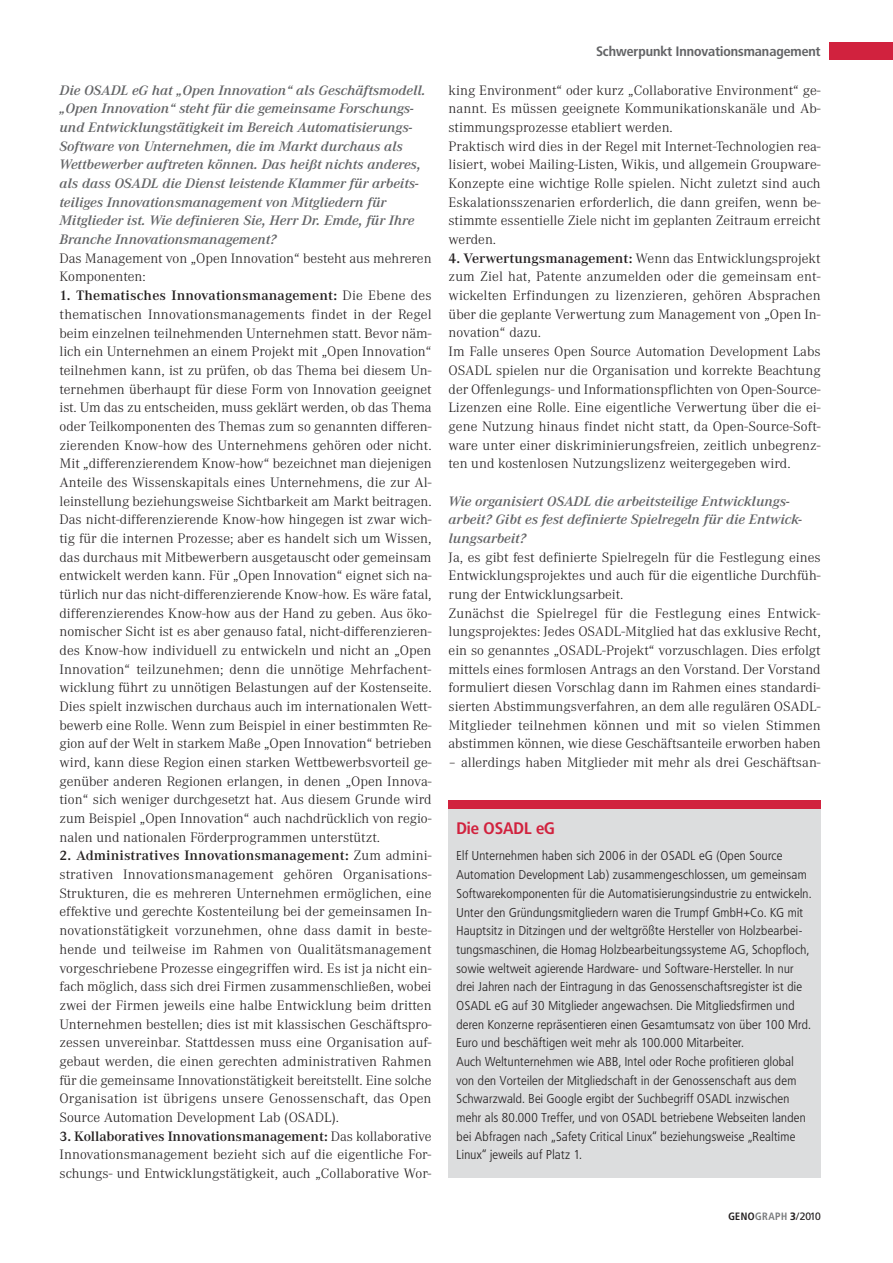
<style>
.page{position:relative;width:893px;height:1263px;background:#fff}
.page>*{position:absolute;margin:0;border:0;box-sizing:border-box;transform-origin:0 0}
.t1{font:700 16.5px "Frutiger Condensed BQ";color:#d1223e;scale:1.05 1}
.t2{font:300 14.25px/18.6px "Corporate A";color:#231f20;scale:1.05 1}
.t3{font:italic 600 14.25px/18.6px "Corporate A";color:#636466;scale:1.05 1}
.t4{font:700 13.5px "Frutiger Condensed BQ";color:#636466;scale:1.05 1}
.t5{font:300 12.75px/18.6px "Frutiger Condensed BQ";letter-spacing:.025em;color:#231f20;scale:1.05 1}
.t6{font:700 10.5px "Frutiger Condensed BQ";letter-spacing:.055em;color:#7a7c7e}
.s1{font-weight:600}
.s2{color:#231f20}
.s3{font-family:"Frutiger BQ";color:#231f20}
.s4{font-family:"Frutiger BQ";font-weight:400;color:#231f20}
</style>
<div class="page">
<div style="left:829px;top:43px;width:64px;height:17px;background:#d1223e"></div>
<div style="left:449px;top:800px;width:372px;height:378px;background:#dcddde"></div>
<div style="left:449px;top:800px;width:372px;height:8px;background:#d1223e"></div>
<p class="t3" style="left:60px;top:82px;width:350px">Die OSADL eG hat „Open Innovation“ als Geschäftsmodell. „Open Innovation“ steht für die gemeinsame Forschungs&shy;und Entwicklungstätigkeit im Bereich Automatisierungs-Software von Unternehmen, die im Markt durchaus als Wettbewerber auftreten können. Das heißt nichts anderes, als dass OSADL die Dienst leistende Klammer für arbeits&shy;teiliges Innovationsmanagement von Mitgliedern für Mitglieder ist. Wie definieren Sie, Herr Dr. Emde, für Ihre Branche Innovationsmanagement?</p>
<p class="t2" style="left:60px;top:250px;width:356px">Das Management von „Open Innovation“ besteht aus mehreren<br>Komponenten:</p>
<p class="t2" style="left:60px;top:287px;width:356px;text-align:justify"><span class="s1">1. Thematisches Innovationsmanagement:</span> Die Ebene des thematischen Innovationsmanagements findet in der Regel beim einzelnen teilnehmenden Unternehmen statt. Bevor näm&shy;lich ein Unternehmen an einem Projekt mit „Open Innovation“ teilnehmen kann, ist zu prüfen, ob das Thema bei diesem Un&shy;ternehmen überhaupt für diese Form von Innovation geeignet ist. Um das zu entscheiden, muss geklärt werden, ob das Thema oder Teilkomponenten des Themas zum so genannten differen&shy;zierenden Know-how des Unternehmens gehören oder nicht.<br>Mit „differenzierendem Know-how“ bezeichnet man diejenigen Anteile des Wissenskapitals eines Unternehmens, die zur Al&shy;leinstellung beziehungsweise Sichtbarkeit am Markt beitragen.<br>Das nicht-differenzierende Know-how hingegen ist zwar wich&shy;tig für die internen Prozesse; aber es handelt sich um Wissen, das durchaus mit Mitbewerbern ausgetauscht oder gemeinsam entwickelt werden kann. Für „Open Innovation“ eignet sich na&shy;türlich nur das nicht-differenzierende Know-how. Es wäre fatal, differenzierendes Know-how aus der Hand zu geben. Aus öko&shy;nomischer Sicht ist es aber genauso fatal, nicht-differenzieren&shy;des Know-how individuell zu entwickeln und nicht an „Open Innovation“ teilzunehmen; denn die unnötige Mehrfachent&shy;wicklung führt zu unnötigen Belastungen auf der Kostenseite.<br>Dies spielt inzwischen durchaus auch im internationalen Wett&shy;bewerb eine Rolle. Wenn zum Beispiel in einer bestimmten Re&shy;gion auf der Welt in starkem Maße „Open Innovation“ betrieben wird, kann diese Region einen starken Wettbewerbsvorteil ge&shy;genüber anderen Regionen erlangen, in denen „Open Innova&shy;tion“ sich weniger durchgesetzt hat. Aus diesem Grunde wird zum Beispiel „Open Innovation“ auch nachdrücklich von regio&shy;nalen und nationalen Förderprogrammen unterstützt.</p>
<p class="t2" style="left:60px;top:848px;width:356px;text-align:justify"><span class="s1">2. Administratives Innovationsmanagement:</span> Zum admini&shy;strativen Innovationsmanagement gehören Organisations-Strukturen, die es mehreren Unternehmen ermöglichen, eine effektive und gerechte Kostenteilung bei der gemeinsamen In&shy;novationstätigkeit vorzunehmen, ohne dass damit in beste&shy;hende und teilweise im Rahmen von Qualitätsmanagement vorgeschriebene Prozesse eingegriffen wird. Es ist ja nicht ein&shy;fach möglich, dass sich drei Firmen zusammenschließen, wobei zwei der Firmen jeweils eine halbe Entwicklung beim dritten Unternehmen bestellen; dies ist mit klassischen Geschäftspro&shy;zessen unvereinbar. Stattdessen muss eine Organisation auf&shy;gebaut werden, die einen gerechten administrativen Rahmen für die gemeinsame Innovationstätigkeit bereitstellt. Eine solche Organisation ist übrigens unsere Genossenschaft, das Open Source Automation Development Lab (OSADL).</p>
<p class="t2" style="left:60px;top:1128px;width:356px;text-align:justify"><span class="s1">3. Kollaboratives Innovationsmanagement:</span> Das kollaborative Innovationsmanagement bezieht sich auf die eigentliche For&shy;schungs- und Entwicklungstätigkeit, auch „Collaborative Wor-</p>
<p class="t4" style="left:596px;top:45px;width:215px">Schwerpunkt Innovationsmanagement</p>
<p class="t2" style="left:449px;top:82px;width:356px">king Environment“ oder kurz „Collaborative Environment“ ge&shy;nannt. Es müssen geeignete Kommunikationskanäle und Ab&shy;stimmungsprozesse etabliert werden.<br>Praktisch wird dies in der Regel mit Internet-Technologien rea&shy;lisiert, wobei Mailing-Listen, Wikis, und allgemein Groupware-Konzepte eine wichtige Rolle spielen. Nicht zuletzt sind auch Eskalationsszenarien erforderlich, die dann greifen, wenn be&shy;stimmte essentielle Ziele nicht im geplanten Zeitraum erreicht werden.</p>
<p class="t2" style="left:449px;top:250px;width:356px"><span class="s1">4. Verwertungsmanagement:</span> Wenn das Entwicklungsprojekt zum Ziel hat, Patente anzumelden oder die gemeinsam ent&shy;wickelten Erfindungen zu lizenzieren, gehören Absprachen über die geplante Verwertung zum Management von „Open In&shy;novation“ dazu.<br>Im Falle unseres Open Source Automation Development Labs OSADL spielen nur die Organisation und korrekte Beachtung der Offenlegungs- und Informationspflichten von Open-Source-Lizenzen eine Rolle. Eine eigentliche Verwertung über die ei&shy;gene Nutzung hinaus findet nicht statt, da Open-Source-Soft&shy;ware unter einer diskriminierungsfreien, zeitlich unbegrenz&shy;ten und kostenlosen Nutzungslizenz weitergegeben wird.</p>
<p class="t3" style="left:449px;top:493px;width:338px">Wie organisiert OSADL die arbeitsteilige Entwicklungs&shy;arbeit? Gibt es fest definierte Spielregeln für die Entwick&shy;lungsarbeit?</p>
<p class="t2" style="left:449px;top:549px;width:356px">Ja, es gibt fest definierte Spielregeln für die Festlegung eines Entwicklungsprojektes und auch für die eigentliche Durchfüh&shy;rung der Entwicklungsarbeit.<br>Zunächst die Spielregel für die Festlegung eines Entwick&shy;lungsprojektes: Jedes OSADL-Mitglied hat das exklusive Recht, ein so genanntes „OSADL-Projekt“ vorzuschlagen. Dies erfolgt mittels eines formlosen Antrags an den Vorstand. Der Vorstand formuliert diesen Vorschlag dann im Rahmen eines standardi&shy;sierten Abstimmungsverfahren, an dem alle regulären OSADL-Mitglieder teilnehmen können und mit so vielen Stimmen abstimmen können, wie diese Geschäftsanteile erworben haben</p>
<p class="t2" style="left:449px;top:754px;width:356px">– allerdings haben Mitglieder mit mehr als drei Geschäftsan-</p>
<p class="t1" style="left:456px;top:821px;width:95px">Die OSADL eG</p>
<p class="t5" style="left:456px;top:848px;width:339px">Elf Unternehmen haben sich 2006 in der OSADL eG (Open Source Automation Development Lab) zusammengeschlossen, um gemeinsam Softwarekomponenten für die Automatisierungsindustrie zu entwickeln.<br>Unter den Gründungsmitgliedern waren die Trumpf GmbH+Co. KG mit Hauptsitz in Ditzingen und der weltgrößte Hersteller von Holzbearbei&shy;tungsmaschinen, die Homag Holzbearbeitungssysteme AG, Schopfloch, sowie weltweit agierende Hardware- und Software-Hersteller. In nur drei Jahren nach der Eintragung in das Genossenschaftsregister ist die OSADL eG auf 30 Mitglieder angewachsen. Die Mitgliedsfirmen und deren Konzerne repräsentieren einen Gesamtumsatz von über 100 Mrd.<br>Euro und beschäftigen weit mehr als 100.000 Mitarbeiter.<br>Auch Weltunternehmen wie ABB, Intel oder Roche profitieren global von den Vorteilen der Mitgliedschaft in der Genossenschaft aus dem Schwarzwald. Bei Google ergibt der Suchbegriff OSADL inzwischen mehr als 80.000 Treffer, und von OSADL betriebene Webseiten landen bei Abfragen nach „Safety Critical Linux“ beziehungsweise „Realtime Linux“ jeweils auf Platz 1.</p>
<p class="t6" style="left:728px;top:1212px;width:94px"><span class="s2">GENO</span>GRAPH <span class="s3">3</span><span class="s4">/2010</span></p>
</div>
